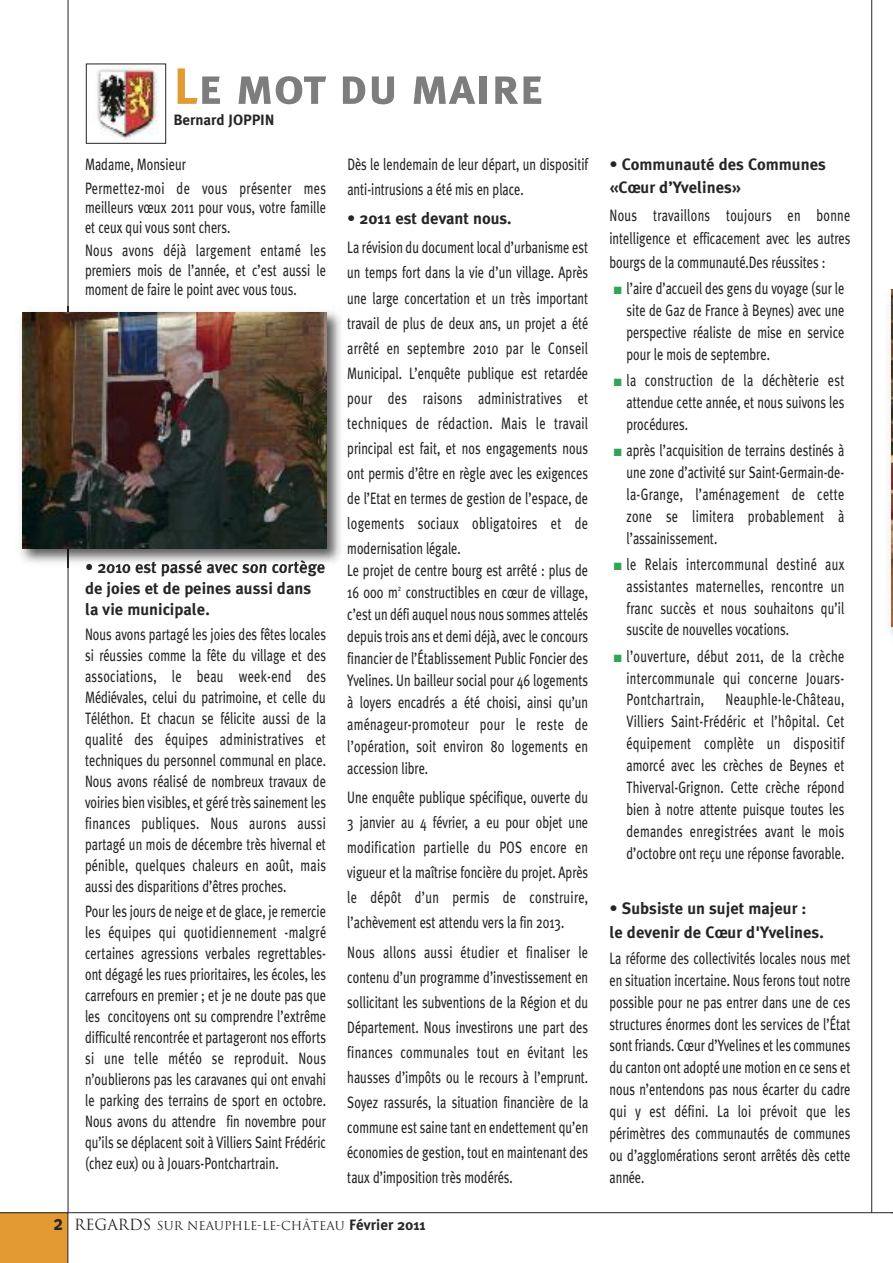
<style>
.page{position:relative;width:893px;height:1263px;background:#fff}
.page>*{position:absolute;margin:0;border:0;box-sizing:border-box;transform-origin:0 0}
.t1{font:51px "Meta Plus Bold Caps";color:#7d7d7d}
.t2{font:16.5px/21.9px "Meta Plus";color:#272627;text-align:justify;scale:.75 1}
.t3{font:700 16.5px/21px "Meta Plus";color:#272627}
.t4{font:16.5px/23.7px "Meta Plus";letter-spacing:.02em;color:#272627;scale:.75 1}
.t5{font:700 15px "Meta Plus";color:#272627}
.t6{font:12px "Trajan";color:#272627}
.s1{color:#e39a33}
.s2{font-family:"Meta Plus";font-weight:700;font-size:21px}
.s3{font-size:15px}
.s4{font-family:"Meta Plus";font-weight:700;font-size:15px}
.s5{color:#32a457}
</style>
<div class="page">
<div style="left:0;top:1212px;width:68px;height:51px;background:#e39a33"></div>
<hr style="left:68px;top:1212px;width:825px;height:1px;background:#272627">
<hr style="left:68px;top:0;width:1px;height:1213px;background:#272627">
<hr style="left:871px;top:0;width:1px;height:1213px;background:#272627">
<img style="left:97px;top:66px;width:63px;height:74px">
<div style="left:86px;top:64px;width:80px;height:79px;border:1px solid #272627"></div>
<img style="left:20px;top:306px;width:321px;height:261px">
<img style="left:68px;top:306px;width:1px;height:261px">
<img style="left:86px;top:562px;width:107px;height:5px">
<img style="left:22px;top:313px;width:304px;height:235px">
<img style="left:890px;top:299px;width:3px;height:336px">
<img style="left:891px;top:289px;width:2px;height:337px">
<h1 class="t1" style="left:173px;top:56px;width:372px"><span class="s1">L</span>e mot du maire</h1>
<p class="t5" style="left:173px;top:111px;width:103px">Bernard JOPPIN</p>
<p class="t4" style="left:85px;top:152px;width:323px">Madame, Monsieur<br>Permettez-moi de vous présenter mes</p>
<p class="t2" style="left:85px;top:198px;width:323px;line-height:19.5px">meilleurs vœux 2011 pour vous, votre famille et ceux qui vous sont chers.</p>
<p class="t2" style="left:85px;top:241px;width:323px;line-height:19.5px">Nous avons déjà largement entamé les premiers mois de l’année, et c’est aussi le moment de faire le point avec vous tous.</p>
<p class="t2" style="left:347px;top:152px;width:323px;line-height:25px">Dès le lendemain de leur départ, un dispositif anti-intrusions a été mis en place.</p>
<p class="t3" style="left:347px;top:208px;width:166px">• 2011 est devant nous.</p>
<p class="t2" style="left:347px;top:235px;width:323px;line-height:25px">La révision du document local d’urbanisme est un temps fort dans la vie d’un village. Après une large concertation et un très important travail de plus de deux ans, un projet a été arrêté en septembre 2010 par le Conseil Municipal. L’enquête publique est retardée pour des raisons administratives et techniques de rédaction. Mais le travail principal est fait, et nos engagements nous ont permis d’être en règle avec les exigences de l’Etat en termes de gestion de l’espace, de logements sociaux obligatoires et de modernisation légale.</p>
<p class="t2" style="left:347px;top:559px;width:323px">Le projet de centre bourg est arrêté : plus de 16 000 m<sup>2</sup> constructibles en cœur de village, c’est un défi auquel nous nous sommes attelés depuis trois ans et demi déjà, avec le concours financier de l’Établissement Public Foncier des Yvelines. Un bailleur social pour 46 logements à loyers encadrés a été choisi, ainsi qu’un aménageur-promoteur pour le reste de l’opération, soit environ 80 logements en accession libre.</p>
<p class="t2" style="left:347px;top:785px;width:323px;line-height:25px">Une enquête publique spécifique, ouverte du 3 janvier au 4 février, a eu pour objet une modification partielle du POS encore en vigueur et la maîtrise foncière du projet. Après le dépôt d’un permis de construire, l’achèvement est attendu vers la fin 2013.</p>
<p class="t2" style="left:347px;top:939px;width:323px;line-height:25px">Nous allons aussi étudier et finaliser le contenu d’un programme d’investissement en sollicitant les subventions de la Région et du Département. Nous investirons une part des finances communales tout en évitant les hausses d’impôts ou le recours à l’emprunt.<br>Soyez rassurés, la situation financière de la commune est saine tant en endettement qu’en économies de gestion, tout en maintenant des taux d’imposition très modérés.</p>
<p class="t3" style="left:85px;top:556px;width:242px">• 2010 est passé avec son cortège de joies et de peines aussi dans la vie municipale.</p>
<p class="t2" style="left:85px;top:624px;width:323px;line-height:21px">Nous avons partagé les joies des fêtes locales si réussies comme la fête du village et des associations, le beau week-end des Médiévales, celui du patrimoine, et celle du Téléthon. Et chacun se félicite aussi de la qualité des équipes administratives et techniques du personnel communal en place.<br>Nous avons réalisé de nombreux travaux de voiries bien visibles, et géré très sainement les finances publiques. Nous aurons aussi partagé un mois de décembre très hivernal et pénible, quelques chaleurs en août, mais aussi des disparitions d’êtres proches.</p>
<p class="t2" style="left:85px;top:901px;width:323px;line-height:21px">Pour les jours de neige et de glace, je remercie les équipes qui quotidiennement -malgré certaines agressions verbales regrettables&shy;ont dégagé les rues prioritaires, les écoles, les carrefours en premier ; et je ne doute pas que les concitoyens ont su comprendre l’extrême difficulté rencontrée et partageront nos efforts si une telle météo se reproduit. Nous n’oublierons pas les caravanes qui ont envahi le parking des terrains de sport en octobre.<br>Nous avons du attendre fin novembre pour qu’ils se déplacent soit à Villiers Saint Frédéric (chez eux) ou à Jouars-Pontchartrain.</p>
<p class="t6" style="left:54px;top:1219px;width:374px"><span class="s2">2</span> <span class="s3">REGARDS</span> SUR NEAUPHLE-LE-CHÂTEAU <span class="s4">Février 2011</span></p>
<p class="t3" style="left:609px;top:152px;width:218px;line-height:23.4px">• Communauté des Communes «Cœur d’Yvelines»</p>
<p class="t2" style="left:609px;top:204px;width:323px;line-height:23.4px">Nous travaillons toujours en bonne intelligence et efficacement avec les autres bourgs de la communauté.Des réussites :</p>
<p class="t2" style="left:626px;top:277px;width:292px;text-indent:-13px"><span class="s5">■</span> l’aire d’accueil des gens du voyage (sur le site de Gaz de France à Beynes) avec une perspective réaliste de mise en service pour le mois de septembre.</p>
<p class="t2" style="left:626px;top:369px;width:292px;text-indent:-13px"><span class="s5">■</span> la construction de la déchèterie est attendue cette année, et nous suivons les procédures.</p>
<p class="t2" style="left:626px;top:439px;width:292px;text-indent:-13px"><span class="s5">■</span> après l’acquisition de terrains destinés à une zone d’activité sur Saint-Germain-de&shy;la-Grange, l’aménagement de cette zone se limitera probablement à l’assainissement.</p>
<p class="t2" style="left:626px;top:553px;width:292px;text-indent:-13px"><span class="s5">■</span> le Relais intercommunal destiné aux assistantes maternelles, rencontre un franc succès et nous souhaitons qu’il suscite de nouvelles vocations.</p>
<p class="t2" style="left:626px;top:645px;width:292px;text-indent:-13px"><span class="s5">■</span> l’ouverture, début 2011, de la crèche intercommunale qui concerne Jouars-Pontchartrain,</p>
<p class="t2" style="left:626px;top:689px;width:292px;text-indent:99px">Neauphle-le-Château, Villiers Saint-Frédéric et l’hôpital. Cet équipement complète un dispositif amorcé avec les crèches de Beynes et Thiverval-Grignon. Cette crèche répond bien à notre attente puisque toutes les demandes enregistrées avant le mois d’octobre ont reçu une réponse favorable.</p>
<p class="t3" style="left:609px;top:897px;width:216px;line-height:23.4px">• Subsiste un sujet majeur : le devenir de Cœur d'Yvelines.</p>
<p class="t2" style="left:609px;top:947px;width:323px">La réforme des collectivités locales nous met en situation incertaine. Nous ferons tout notre possible pour ne pas entrer dans une de ces structures énormes dont les services de l’État sont friands. Cœur d’Yvelines et les communes du canton ont adopté une motion en ce sens et nous n’entendons pas nous écarter du cadre qui y est défini. La loi prévoit que les périmètres des communautés de communes ou d’agglomérations seront arrêtés dès cette année.</p>
</div>
